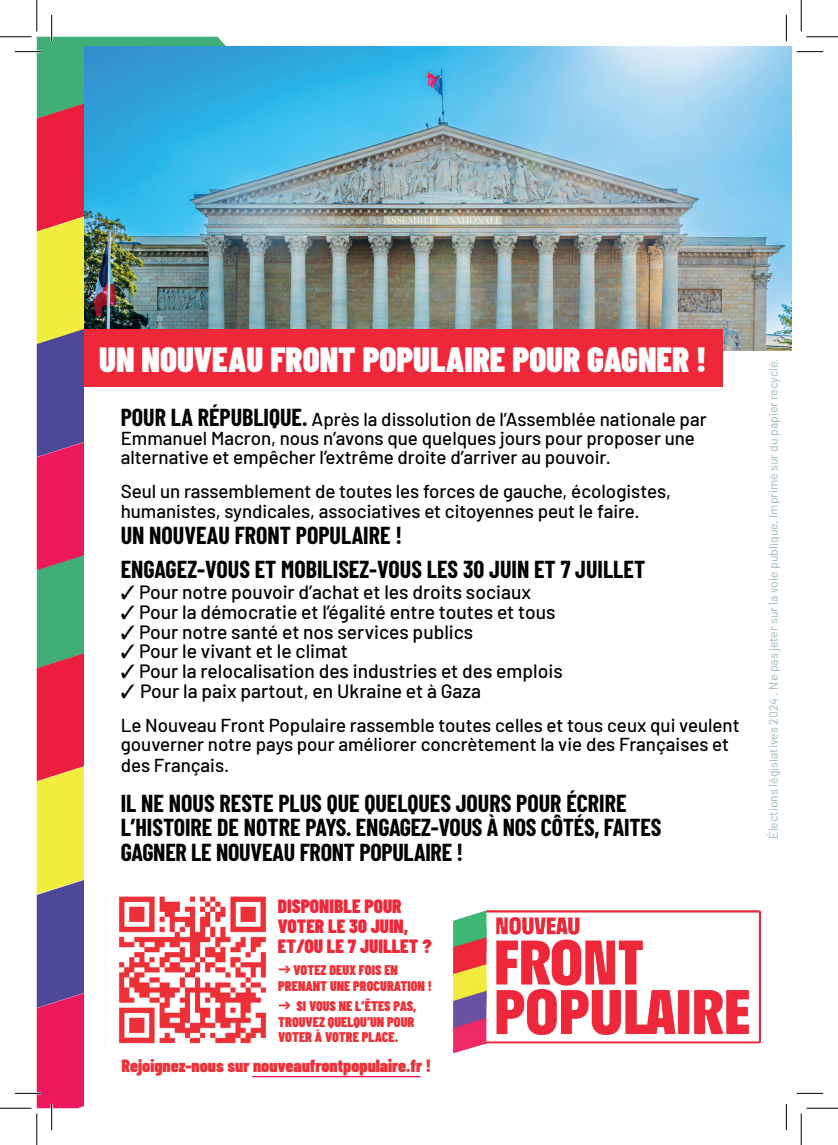
<style>
.page{position:relative;width:838px;height:1145px;background:#fff}
.page>*{position:absolute;margin:0;border:0;box-sizing:border-box;transform-origin:0 0}
.t1{font:900 35px "Barlow Condensed";color:#fff}
.t2{font:700 23.97px/24.5px "Barlow Condensed";color:#000001}
.t3{font:500 19.25px "Barlow";color:#000001}
.t4{font:900 19.25px/19.9px "Barlow Condensed";color:#ee2839}
.t5{font:500 18.72px/19.2px "Barlow";color:#000001}
.t6{font:900 17.68px "Barlow Condensed";color:#ed3138}
.t7{font:900 14px/15.8px "Barlow Condensed";color:#ed3138}
.t8{font:12.25px "Barlow";color:#9cb7bf}
.s1{font-family:"Barlow Condensed";font-weight:700;font-size:23.97px}
.s2{font-family:"STIX General";font-weight:400}
.s3{font-family:"Space Grotesk";font-weight:700;font-size:15.75px;color:#ee3037}
</style>
<div class="page">
<svg style="left:37px;top:570px;width:47px;height:161px"></svg>
<svg style="left:37px;top:731px;width:47px;height:111px;fill:#f3ed3d"></svg>
<svg style="left:37px;top:842px;width:47px;height:110px;fill:#4e4899"></svg>
<svg style="left:37px;top:952px;width:47px;height:156px;fill:#ed195c"></svg>
<div style="left:37px;top:345px;width:47px;height:59px;background:#4e4899"></div>
<svg style="left:37px;top:404px;width:47px;height:166px;fill:#ed195c"></svg>
<img style="left:267px;top:47px;width:524px;height:304px">
<div style="left:84px;top:329px;width:639px;height:58px;background:#ee2839"></div>
<hr style="left:252px;top:1076px;width:168px;height:1px;background:#ed1551">
<img style="left:119px;top:896px;width:147px;height:148px">
<img style="left:453px;top:910px;width:307px;height:142px">
<hr style="left:15px;top:1092px;width:26px;height:2px;background:#fff">
<hr style="left:51px;top:1104px;width:2px;height:26px;background:#fff">
<svg style="left:796px;top:51px;width:27px;height:1px"></svg>
<svg style="left:15px;top:1093px;width:26px;height:1px"></svg>
<svg style="left:796px;top:1093px;width:27px;height:1px"></svg>
<img style="left:15px;top:15px;width:252px;height:330px">
<svg style="left:51px;top:1104px;width:1px;height:26px"></svg>
<svg style="left:786px;top:15px;width:1px;height:26px"></svg>
<svg style="left:786px;top:1104px;width:1px;height:26px"></svg>
<hr style="left:0;top:36px;width:32px;height:2px;background:#fff">
<hr style="left:36px;top:0;width:2px;height:31px;background:#fff">
<hr style="left:0;top:36px;width:32px;height:1px;background:#000">
<hr style="left:806px;top:36px;width:31px;height:1px;background:#000">
<hr style="left:0;top:1108px;width:32px;height:1px;background:#000">
<hr style="left:806px;top:1108px;width:31px;height:1px;background:#000">
<hr style="left:36px;top:0;width:1px;height:31px;background:#000">
<hr style="left:36px;top:1113px;width:1px;height:32px;background:#000">
<hr style="left:800px;top:0;width:1px;height:31px;background:#000">
<hr style="left:800px;top:1113px;width:1px;height:32px;background:#000">
<h1 class="t1" style="left:99px;top:335px;width:609px">UN NOUVEAU FRONT POPULAIRE POUR GAGNER !</h1>
<p class="t5" style="left:121px;top:408px;width:587px"><span class="s1">POUR LA RÉPUBLIQUE.</span> Après la dissolution de l’Assemblée nationale par<br>Emmanuel Macron, nous n’avons que quelques jours pour proposer une alternative et empêcher l’extrême droite d’arriver au pouvoir.</p>
<p class="t5" style="left:121px;top:481px;width:551px">Seul un rassemblement de toutes les forces de gauche, écologistes, humanistes, syndicales, associatives et citoyennes peut le faire.</p>
<p class="t2" style="left:121px;top:517px;width:526px;line-height:34.1px">UN NOUVEAU FRONT POPULAIRE !<br>ENGAGEZ-VOUS ET MOBILISEZ-VOUS LES 30 JUIN ET 7 JUILLET</p>
<p class="t3" style="left:121px;top:578px;width:412px"><span class="s2">✓</span> Pour notre pouvoir d’achat et les droits sociaux</p>
<p class="t3" style="left:121px;top:598px;width:436px"><span class="s2">✓</span> Pour la démocratie et l’égalité entre toutes et tous</p>
<p class="t3" style="left:121px;top:618px;width:354px"><span class="s2">✓</span> Pour notre santé et nos services publics</p>
<p class="t3" style="left:121px;top:637px;width:229px"><span class="s2">✓</span> Pour le vivant et le climat</p>
<p class="t3" style="left:121px;top:657px;width:443px"><span class="s2">✓</span> Pour la relocalisation des industries et des emplois</p>
<p class="t3" style="left:121px;top:677px;width:362px"><span class="s2">✓</span> Pour la paix partout, en Ukraine et à Gaza</p>
<p class="t5" style="left:121px;top:714px;width:620px;line-height:19.9px">Le Nouveau Front Populaire rassemble toutes celles et tous ceux qui veulent gouverner notre pays pour améliorer concrètement la vie des Françaises et des Français.</p>
<p class="t2" style="left:121px;top:789px;width:542px">IL NE NOUS RESTE PLUS QUE QUELQUES JOURS POUR ÉCRIRE<br>L’HISTOIRE DE NOTRE PAYS. ENGAGEZ-VOUS À NOS CÔTÉS, FAITES<br>GAGNER LE NOUVEAU FRONT POPULAIRE !</p>
<p class="t4" style="left:278px;top:896px;width:155px">DISPONIBLE POUR<br>VOTER LE 30 JUIN,<br>ET/OU LE 7 JUILLET ?</p>
<p class="t7" style="left:278px;top:962px;width:155px"><span class="s3">→</span> VOTEZ DEUX FOIS EN<br>PRENANT UNE PROCURATION !</p>
<p class="t7" style="left:278px;top:997px;width:140px"><span class="s3">→</span> SI VOUS NE L’ÊTES PAS,<br>TROUVEZ QUELQU’UN POUR<br>VOTER À VOTRE PLACE.</p>
<p class="t6" style="left:121px;top:1053px;width:311px">Rejoignez-nous sur nouveaufrontpopulaire.fr !</p>
<p class="t8" style="left:765px;top:839px;width:482px;rotate:-90deg">Élections législatives 2024 . Ne pas jeter sur la voie publique. Imprimé sur du papier recyclé.</p>
</div>
